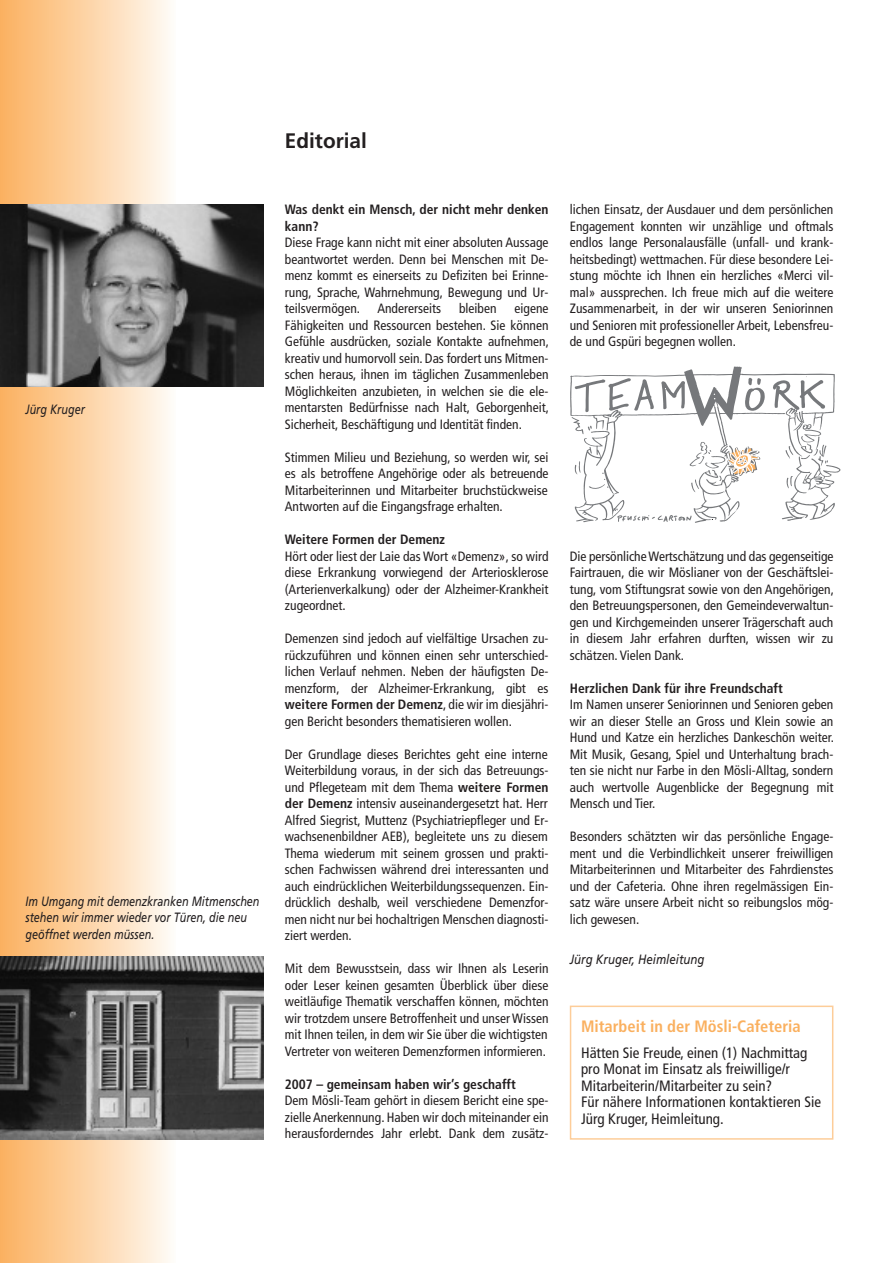
<style>
.page{position:relative;width:893px;height:1263px;background:#fff}
.page>*{position:absolute;margin:0;border:0;box-sizing:border-box;transform-origin:0 0}
.t1{font:700 21px "Frutiger";color:#231f20}
.t2{font:700 condensed 16.5px "Frutiger";color:#fab05f}
.t3{font:condensed 15px/16.5px "Frutiger";color:#231f20}
.t4{font:condensed 13.5px/16.5px "Frutiger";color:#231f20;text-align:justify}
.t5{font:700 condensed 13.5px/16.5px "Frutiger";color:#231f20}
.t6{font:italic 13.5px/16.5px "Frutiger";color:#231f20;scale:.8 1}
.t7{font:italic 13.5px "Frutiger";color:#231f20;scale:.85 1}
.s1{font-weight:700}
</style>
<div class="page">
<div style="left:0;top:0;width:176px;height:1263px;background:linear-gradient(to right,#fbaf5d,#fefbf5)"></div>
<img style="left:0;top:957px;width:264px;height:182px">
<img style="left:0;top:204px;width:264px;height:183px">
<div style="left:570px;top:1005px;width:263px;height:135px;border:2px solid #fdcd99"></div>
<svg style="left:570px;top:367px;width:270px;height:156px"></svg>
<p class="t6" style="left:26px;top:402px;width:76px">Jürg Kruger</p>
<p class="t6" style="left:26px;top:894px;width:294px">Im Umgang mit demenzkranken Mitmenschen stehen wir immer wieder vor Türen, die neu geöffnet werden müssen.</p>
<h1 class="t1" style="left:285px;top:132px;width:84px">Editorial</h1>
<p class="t5" style="left:285px;top:202px;width:265px">Was denkt ein Mensch, der nicht mehr denken kann?</p>
<p class="t4" style="left:285px;top:235px;width:265px">Diese Frage kann nicht mit einer absoluten Aussage beantwortet werden. Denn bei Menschen mit De&shy;menz kommt es einerseits zu Defiziten bei Erinne&shy;rung, Sprache, Wahrnehmung, Bewegung und Ur&shy;teilsvermögen.</p>
<p class="t4" style="left:377px;top:301px;width:65px">Andererseits</p>
<p class="t4" style="left:459px;top:301px;width:39px">bleiben</p>
<p class="t4" style="left:285px;top:301px;width:266px;text-indent:230px">eigene Fähigkeiten und Ressourcen bestehen. Sie können Gefühle ausdrücken, soziale Kontakte aufnehmen, kreativ und humorvoll sein. Das fordert uns Mitmen&shy;schen heraus, ihnen im täglichen Zusammenleben Möglichkeiten anzubieten, in welchen sie die ele&shy;mentarsten Bedürfnisse nach Halt, Geborgenheit, Sicherheit, Beschäftigung und Identität finden.</p>
<p class="t4" style="left:285px;top:450px;width:265px">Stimmen Milieu und Beziehung, so werden wir, sei es als betroffene Angehörige oder als betreuende Mitarbeiterinnen und Mitarbeiter bruchstückweise Antworten auf die Eingangsfrage erhalten.</p>
<p class="t5" style="left:285px;top:532px;width:162px">Weitere Formen der Demenz</p>
<p class="t4" style="left:285px;top:549px;width:265px">Hört oder liest der Laie das Wort «Demenz», so wird diese Erkrankung vorwiegend der Arteriosklerose (Arterienverkalkung) oder der Alzheimer-Krankheit zugeordnet.</p>
<p class="t4" style="left:285px;top:631px;width:265px">Demenzen sind jedoch auf vielfältige Ursachen zu&shy;rückzuführen und können einen sehr unterschied&shy;lichen Verlauf nehmen. Neben der häufigsten De&shy;menzform, der Alzheimer-Erkrankung, gibt es <span class="s1">weitere Formen der Demenz</span>, die wir im diesjähri&shy;gen Bericht besonders thematisieren wollen.</p>
<p class="t4" style="left:285px;top:747px;width:265px">Der Grundlage dieses Berichtes geht eine interne Weiterbildung voraus, in der sich das Betreuungs&shy;und Pflegeteam mit dem Thema <span class="s1">weitere Formen der Demenz</span> intensiv auseinandergesetzt hat. Herr Alfred Siegrist, Muttenz (Psychiatriepfleger und Er&shy;wachsenenbildner AEB), begleitete uns zu diesem Thema wiederum mit seinem grossen und prakti&shy;schen Fachwissen während drei interessanten und auch eindrücklichen Weiterbildungssequenzen. Ein&shy;drücklich deshalb, weil verschiedene Demenzfor&shy;men nicht nur bei hochaltrigen Menschen diagnosti&shy;ziert werden.</p>
<p class="t4" style="left:285px;top:961px;width:265px">Mit dem Bewusstsein, dass wir Ihnen als Leserin oder Leser keinen gesamten Überblick über diese weitläufige Thematik verschaffen können, möchten wir trotzdem unsere Betroffenheit und unser Wissen mit Ihnen teilen, in dem wir Sie über die wichtigsten Vertreter von weiteren Demenzformen informieren.</p>
<p class="t5" style="left:285px;top:1077px;width:232px">2007 – gemeinsam haben wir’s geschafft</p>
<p class="t4" style="left:285px;top:1093px;width:265px">Dem Mösli-Team gehört in diesem Bericht eine spe&shy;zielle Anerkennung. Haben wir doch miteinander ein herausforderndes Jahr erlebt. Dank dem zusätz-</p>
<p class="t4" style="left:570px;top:202px;width:265px">lichen Einsatz, der Ausdauer und dem persönlichen Engagement konnten wir unzählige und oftmals endlos lange Personalausfälle (unfall- und krank&shy;heitsbedingt) wettmachen. Für diese besondere Lei&shy;stung möchte ich Ihnen ein herzliches «Merci vil&shy;mal» aussprechen. Ich freue mich auf die weitere Zusammenarbeit, in der wir unseren Seniorinnen und Senioren mit professioneller Arbeit, Lebensfreu&shy;de und Gspüri begegnen wollen.</p>
<p class="t4" style="left:570px;top:549px;width:266px">Die persönlicheWertschätzung und das gegenseitige Fairtrauen, die wir Möslianer von der Geschäftslei&shy;tung, vom Stiftungsrat sowie von den Angehörigen, den Betreuungspersonen, den Gemeindeverwaltun&shy;gen und Kirchgemeinden unserer Trägerschaft auch in diesem Jahr erfahren durften, wissen wir zu schätzen. Vielen Dank.</p>
<p class="t5" style="left:570px;top:681px;width:215px">Herzlichen Dank für ihre Freundschaft</p>
<p class="t4" style="left:570px;top:697px;width:266px">Im Namen unserer Seniorinnen und Senioren geben wir an dieser Stelle an Gross und Klein sowie an Hund und Katze ein herzliches Dankeschön weiter.<br>Mit Musik, Gesang, Spiel und Unterhaltung brach&shy;ten sie nicht nur Farbe in den Mösli-Alltag, sondern auch wertvolle Augenblicke der Begegnung mit Mensch und Tier.</p>
<p class="t4" style="left:570px;top:829px;width:265px">Besonders schätzten wir das persönliche Engage&shy;ment und die Verbindlichkeit unserer freiwilligen Mitarbeiterinnen und Mitarbeiter des Fahrdienstes und der Cafeteria. Ohne ihren regelmässigen Ein&shy;satz wäre unsere Arbeit nicht so reibungslos mög&shy;lich gewesen.</p>
<p class="t7" style="left:570px;top:954px;width:160px">Jürg Kruger, Heimleitung</p>
<p class="t2" style="left:581px;top:1020px;width:221px">Mitarbeit in der Mösli-Cafeteria</p>
<p class="t3" style="left:581px;top:1045px;width:242px">Hätten Sie Freude, einen (1) Nachmittag pro Monat im Einsatz als freiwillige/r Mitarbeiterin/Mitarbeiter zu sein?<br>Für nähere Informationen kontaktieren Sie Jürg Kruger, Heimleitung.</p>
</div>
